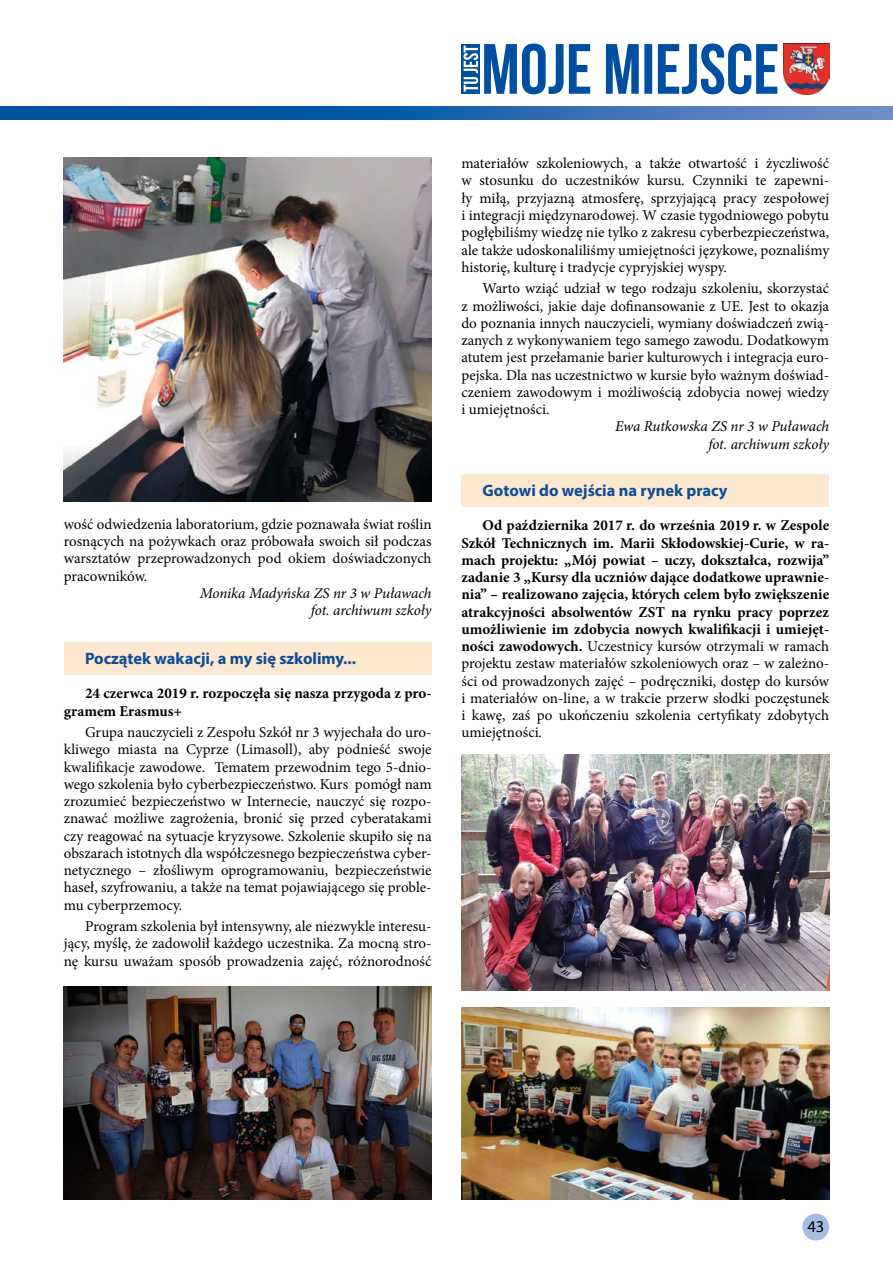
<style>
.page{position:relative;width:893px;height:1263px;background:#fff}
.page>*{position:absolute;margin:0;border:0;box-sizing:border-box;transform-origin:0 0}
.t1{font:700 16.5px "Myriad Pro";color:#0d4c9a}
.t2{font:16.5px "Myriad Pro";color:#000}
.t3{font:15px/17.2px "Minion Pro";color:#000;text-align:justify}
.t4{font:700 15px/17.2px "Minion Pro";color:#000}
.t5{font:italic 15px/17.2px "Minion Pro";letter-spacing:-.01em;color:#000;text-align:right}
.s1{font-weight:400}
</style>
<div class="page">
<div style="left:461px;top:44px;width:19px;height:50px;background:#00519d"></div>
<div style="left:802px;top:1214px;width:27px;height:26px;background:#a4bde3;border-radius:50%"></div>
<svg style="left:484px;top:43px;width:293px;height:51px"></svg>
<svg style="left:463px;top:46px;width:15px;height:46px"></svg>
<img style="left:784px;top:44px;width:45px;height:50px">
<img style="left:0;top:106px;width:893px;height:13px">
<div style="left:64px;top:643px;width:368px;height:32px;background:#fee8cf"></div>
<div style="left:461px;top:475px;width:368px;height:32px;background:#fee8cf"></div>
<img style="left:64px;top:157px;width:368px;height:344px">
<img style="left:64px;top:986px;width:368px;height:213px">
<img style="left:461px;top:1008px;width:368px;height:191px">
<img style="left:461px;top:754px;width:368px;height:237px">
<p class="t3" style="left:64px;top:516px;width:369px">wość odwiedzenia laboratorium, gdzie poznawała świat roślin rosnących na pożywkach oraz próbowała swoich sił podczas warsztatów przeprowadzonych pod okiem doświadczonych pracowników.</p>
<p class="t5" style="left:200px;top:584px;width:233px">Monika Madyńska ZS nr 3 w Puławach fot. archiwum szkoły</p>
<p class="t1" style="left:85px;top:648px;width:273px">Początek wakacji, a my się szkolimy...</p>
<p class="t4" style="left:64px;top:685px;width:369px;text-indent:21px">24 czerwca 2019 r. rozpoczęła się nasza przygoda z pro&shy;gramem Erasmus+</p>
<p class="t3" style="left:64px;top:724px;width:369px;text-indent:21px">Grupa nauczycieli z Zespołu Szkół nr 3 wyjechała do uro&shy;kliwego miasta na Cyprze (Limasoll), aby podnieść swoje kwalifikacje zawodowe. Tematem przewodnim tego 5-dnio&shy;wego szkolenia było cyberbezpieczeństwo. Kurs pomógł nam zrozumieć bezpieczeństwo w Internecie, nauczyć się rozpo&shy;znawać możliwe zagrożenia, bronić się przed cyberatakami czy reagować na sytuacje kryzysowe. Szkolenie skupiło się na obszarach istotnych dla współczesnego bezpieczeństwa cyber&shy;netycznego – złośliwym oprogramowaniu, bezpieczeństwie haseł, szyfrowaniu, a także na temat pojawiającego się proble&shy;mu cyberprzemocy.</p>
<p class="t3" style="left:64px;top:918px;width:369px;text-indent:21px">Program szkolenia był intensywny, ale niezwykle interesu&shy;jący, myślę, że zadowolił każdego uczestnika. Za mocną stro&shy;nę kursu uważam sposób prowadzenia zajęć, różnorodność</p>
<p class="t3" style="left:461px;top:155px;width:369px">materiałów szkoleniowych, a także otwartość i życzliwość w stosunku do uczestników kursu. Czynniki te zapewni&shy;ły miłą, przyjazną atmosferę, sprzyjającą pracy zespołowej i integracji międzynarodowej. W czasie tygodniowego pobytu pogłębiliśmy wiedzę nie tylko z zakresu cyberbezpieczeństwa, ale także udoskonaliliśmy umiejętności językowe, poznaliśmy historię, kulturę i tradycje cypryjskiej wyspy.</p>
<p class="t3" style="left:461px;top:280px;width:369px;text-indent:21px">Warto wziąć udział w tego rodzaju szkoleniu, skorzystać z możliwości, jakie daje dofinansowanie z UE. Jest to okazja do poznania innych nauczycieli, wymiany doświadczeń zwią&shy;zanych z wykonywaniem tego samego zawodu. Dodatkowym atutem jest przełamanie barier kulturowych i integracja euro&shy;pejska. Dla nas uczestnictwo w kursie było ważnym doświad&shy;czeniem zawodowym i możliwością zdobycia nowej wiedzy i umiejętności.</p>
<p class="t5" style="left:615px;top:418px;width:215px">Ewa Rutkowska ZS nr 3 w Puławach fot. archiwum szkoły</p>
<p class="t1" style="left:483px;top:480px;width:246px">Gotowi do wejścia na rynek pracy</p>
<p class="t4" style="left:461px;top:517px;width:369px;text-align:justify;text-indent:21px">Od października 2017 r. do września 2019 r. w Zespole Szkół Technicznych im. Marii Skłodowskiej-Curie, w ra&shy;mach projektu: „Mój powiat – uczy, dokształca, rozwija” zadanie 3 „Kursy dla uczniów dające dodatkowe uprawnie&shy;nia” – realizowano zajęcia, których celem było zwiększenie atrakcyjności absolwentów ZST na rynku pracy poprzez umożliwienie im zdobycia nowych kwalifikacji i umiejęt&shy;ności zawodowych. <span class="s1">Uczestnicy kursów otrzymali w ramach projektu zestaw materiałów szkoleniowych oraz – w zależno&shy;ści od prowadzonych zajęć – podręczniki, dostęp do kursów i materiałów on-line, a w trakcie przerw słodki poczęstunek i kawę, zaś po ukończeniu szkolenia certyfikaty zdobytych umiejętności.</span></p>
<p class="t2" style="left:807px;top:1216px;width:18px">43</p>
</div>
